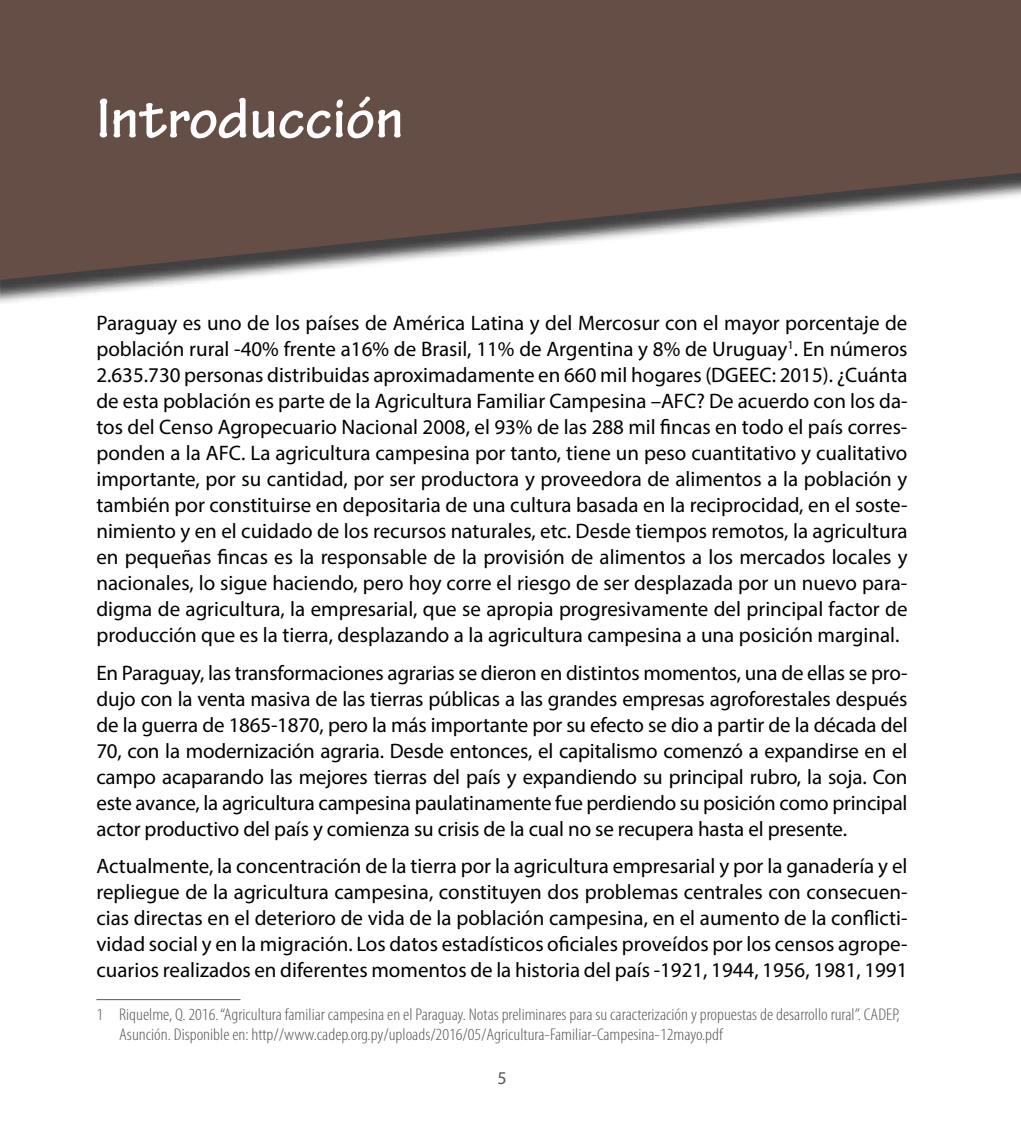
<style>
.page{position:relative;width:1021px;height:1134px;background:#fff}
.page>*{position:absolute;margin:0;border:0;box-sizing:border-box;transform-origin:0 0}
.t1{font:700 60px "Tekton Pro";color:#fff}
.t2{font:21px/26px "Myriad Pro";color:#000;text-align:justify}
.t3{font:18px "Myriad Pro";color:#575756}
.t4{font:300 condensed 17px/20.4px "Myriad Pro";color:#575756;scale:1.1 1}
</style>
<div class="page">
<div style="left:0;top:0;width:1020px;height:306px;background:#000;opacity:.75"></div>
<svg style="left:0;top:0;width:1020px;height:280px;background:#78665f"></svg>
<hr style="left:96px;top:999px;width:144px;height:1px;background:#575756">
<h1 class="t1" style="left:96px;top:83px;width:309px">Introducción</h1>
<p class="t2" style="left:96px;top:310px;width:812px">Paraguay es uno de los países de América Latina y del Mercosur con el mayor porcentaje de población rural -40% frente a16% de Brasil, 11% de Argentina y 8% de Uruguay<sup>1</sup>. En números 2.635.730 personas distribuidas aproximadamente en 660 mil hogares (DGEEC: 2015). ¿Cuánta de esta población es parte de la Agricultura Familiar Campesina –AFC? De acuerdo con los da&shy;tos del Censo Agropecuario Nacional 2008, el 93% de las 288 mil fincas en todo el país corres&shy;ponden a la AFC. La agricultura campesina por tanto, tiene un peso cuantitativo y cualitativo importante, por su cantidad, por ser productora y proveedora de alimentos a la población y también por constituirse en depositaria de una cultura basada en la reciprocidad, en el soste&shy;nimiento y en el cuidado de los recursos naturales, etc. Desde tiempos remotos, la agricultura en pequeñas fincas es la responsable de la provisión de alimentos a los mercados locales y nacionales, lo sigue haciendo, pero hoy corre el riesgo de ser desplazada por un nuevo para&shy;digma de agricultura, la empresarial, que se apropia progresivamente del principal factor de producción que es la tierra, desplazando a la agricultura campesina a una posición marginal.</p>
<p class="t2" style="left:96px;top:659px;width:812px">En Paraguay, las transformaciones agrarias se dieron en distintos momentos, una de ellas se pro&shy;dujo con la venta masiva de las tierras públicas a las grandes empresas agroforestales después de la guerra de 1865-1870, pero la más importante por su efecto se dio a partir de la década del 70, con la modernización agraria. Desde entonces, el capitalismo comenzó a expandirse en el campo acaparando las mejores tierras del país y expandiendo su principal rubro, la soja. Con este avance, la agricultura campesina paulatinamente fue perdiendo su posición como principal actor productivo del país y comienza su crisis de la cual no se recupera hasta el presente.</p>
<p class="t2" style="left:96px;top:853px;width:812px">Actualmente, la concentración de la tierra por la agricultura empresarial y por la ganadería y el repliegue de la agricultura campesina, constituyen dos problemas centrales con consecuen&shy;cias directas en el deterioro de vida de la población campesina, en el aumento de la conflicti&shy;vidad social y en la migración. Los datos estadísticos oficiales proveídos por los censos agrope&shy;cuarios realizados en diferentes momentos de la historia del país -1921, 1944, 1956, 1981, 1991</p>
<p class="t4" style="left:119px;top:1005px;width:711px;text-indent:-23px">1 Riquelme, Q. 2016. “Agricultura familiar campesina en el Paraguay. Notas preliminares para su caracterización y propuestas de desarrollo rural”. CADEP,<br>Asunción. Disponible en: http//www.cadep.org.py/uploads/2016/05/Agricultura-Familiar-Campesina-12mayo.pdf</p>
<p class="t3" style="left:497px;top:1066px;width:11px">5</p>
</div>
